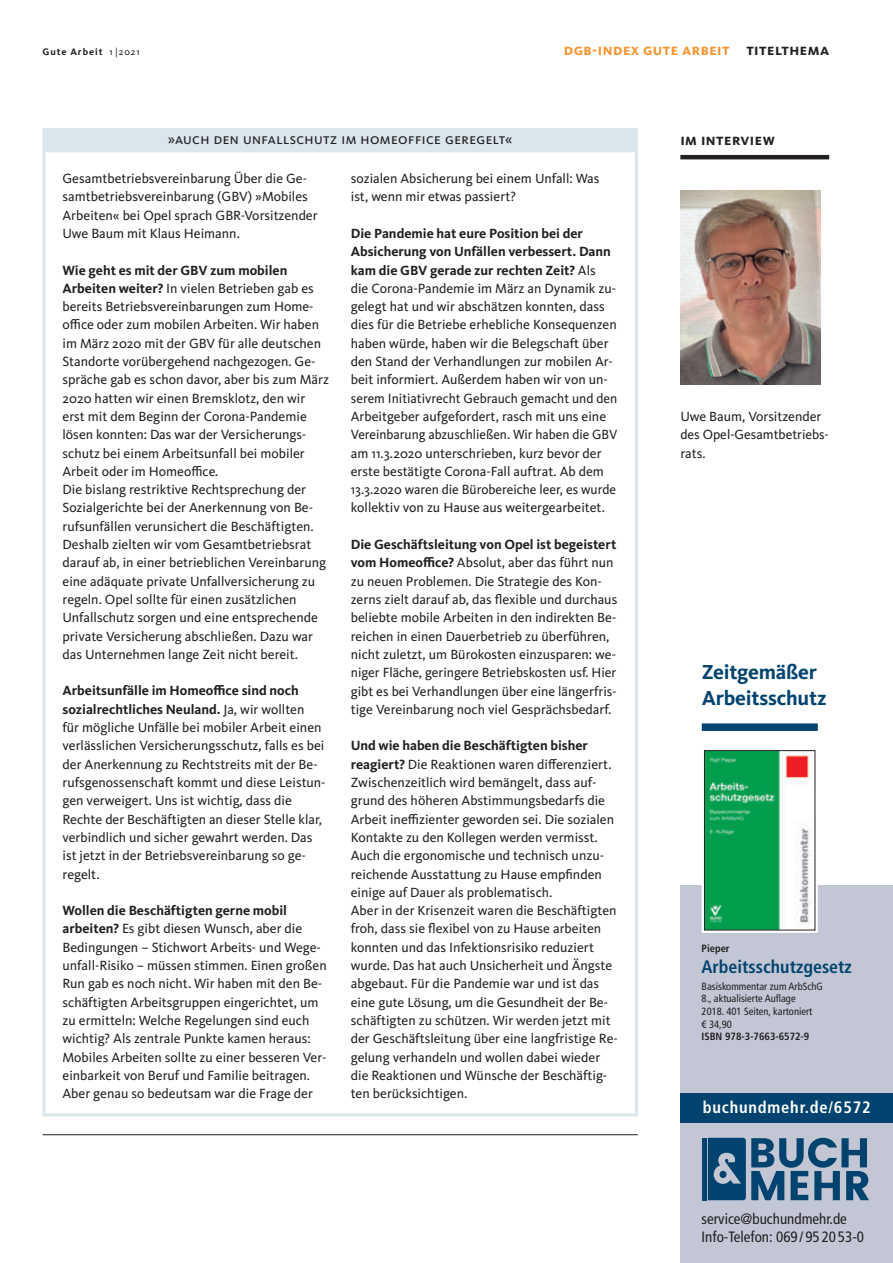
<style>
.page{position:relative;width:893px;height:1263px;background:#fff}
.page>*{position:absolute;margin:0;border:0;box-sizing:border-box;transform-origin:0 0}
.t1{font:700 21px/25.2px "Kievit Pro";letter-spacing:-.01em;color:#02446f}
.t2{font:700 condensed 18px "Frutiger LT Com";color:#02446f}
.t3{font:700 condensed 16.5px "Frutiger LT Com";letter-spacing:.05em;color:#fff}
.t4{font:700 15.75px "Kievit Pro";letter-spacing:.03em;color:#231f20}
.t5{font:700 15.75px "Kievit Pro";color:#f79330}
.t6{font:condensed 15px/18px "Frutiger LT Com";color:#231f20}
.t7{font:15px "Kievit Pro";letter-spacing:.03em;color:#231f20}
.t8{font:13.8px/18.3px "Kievit Pro";color:#231f20}
.t9{font:condensed 10.5px/12.6px "Frutiger LT Com";color:#231f20}
.t10{font:700 condensed 10.5px "Frutiger LT Com";color:#231f20}
.t11{font:700 9.75px "Kievit Pro";letter-spacing:.1em;color:#231f20}
.s1{font-weight:400}
.s2{font-weight:700}
</style>
<div class="page">
<div style="left:46px;top:129px;width:589px;height:23px;background:#dae5ec"></div>
<div style="left:43px;top:128px;width:595px;height:988px;border:3px solid #dae5ec"></div>
<hr style="left:43px;top:1134px;width:595px;height:1px;background:#231f20">
<hr style="left:680px;top:155px;width:149px;height:4px;background:#231f20">
<img style="left:680px;top:190px;width:141px;height:194px">
<div style="left:680px;top:885px;width:213px;height:378px;background:#c2c6d5"></div>
<div style="left:702px;top:723px;width:116px;height:8px;background:#02446f"></div>
<div style="left:680px;top:1093px;width:213px;height:30px;background:#02446f"></div>
<svg style="left:701px;top:750px;width:117px;height:183px"></svg>
<svg style="left:708px;top:1138px;width:161px;height:62px"></svg>
<hr style="left:702px;top:1138px;width:4px;height:62px;background:#02446f">
<p class="t11" style="left:43px;top:46px;width:99px">Gute Arbeit <span class="s1">1 |2021</span></p>
<p class="t5" style="left:564px;top:40px;width:10px">DGB-Ind</p>
<p class="t5" style="left:631px;top:40px;width:21px">ex GuteArbeit</p>
<p class="t4" style="left:730px;top:40px;width:101px">Titelthema</p>
<p class="t7" style="left:168px;top:130px;width:346px">»Auch den Unfallschutz im Homeoffice geregelt«</p>
<p class="t8" style="left:63px;top:169px;width:257px">Gesamtbetriebsvereinbarung Über die Ge&shy;samtbetriebsvereinbarung (GBV) »Mobiles Arbeiten« bei Opel sprach GBR-Vorsitzender Uwe Baum mit Klaus Heimann.</p>
<p class="t8" style="left:63px;top:261px;width:268px"><span class="s2">Wie geht es mit der GBV zum mobilen Arbeiten weiter?</span> In vielen Betrieben gab es bereits Betriebsvereinbarungen zum Home&shy;office oder zum mobilen Arbeiten. Wir haben im März 2020 mit der GBV für alle deutschen Standorte vorübergehend nachgezogen. Ge&shy;spräche gab es schon davor, aber bis zum März 2020 hatten wir einen Bremsklotz, den wir erst mit dem Beginn der Corona-Pandemie lösen konnten: Das war der Versicherungs&shy;schutz bei einem Arbeitsunfall bei mobiler Arbeit oder im Homeoffice.<br>Die bislang restriktive Rechtsprechung der Sozialgerichte bei der Anerkennung von Be&shy;rufsunfällen verunsichert die Beschäftigten.<br>Deshalb zielten wir vom Gesamtbetriebsrat darauf ab, in einer betrieblichen Vereinbarung eine adäquate private Unfallversicherung zu regeln. Opel sollte für einen zusätzlichen Unfallschutz sorgen und eine entsprechende private Versicherung abschließen. Dazu war das Unternehmen lange Zeit nicht bereit.</p>
<p class="t8" style="left:63px;top:682px;width:265px"><span class="s2">Arbeitsunfälle im Homeoffice sind noch sozialrechtliches Neuland.</span> Ja, wir wollten<br>für mögliche Unfälle bei mobiler Arbeit einen verlässlichen Versicherungsschutz, falls es bei der Anerkennung zu Rechtstreits mit der Be&shy;rufsgenossenschaft kommt und diese Leistun&shy;gen verweigert. Uns ist wichtig, dass die Rechte der Beschäftigten an dieser Stelle klar, verbindlich und sicher gewahrt werden. Das ist jetzt in der Betriebsvereinbarung so ge&shy;regelt.</p>
<p class="t8" style="left:63px;top:901px;width:266px"><span class="s2">Wollen die Beschäftigten gerne mobil arbeiten?</span> Es gibt diesen Wunsch, aber die Bedingungen – Stichwort Arbeits- und Wege&shy;unfall-Risiko – müssen stimmen. Einen großen Run gab es noch nicht. Wir haben mit den Be&shy;schäftigten Arbeitsgruppen eingerichtet, um zu ermitteln: Welche Regelungen sind euch wichtig? Als zentrale Punkte kamen heraus:<br>Mobiles Arbeiten sollte zu einer besseren Ver&shy;einbarkeit von Beruf und Familie beitragen.<br>Aber genau so bedeutsam war die Frage der</p>
<p class="t8" style="left:351px;top:169px;width:250px">sozialen Absicherung bei einem Unfall: Was ist, wenn mir etwas passiert?</p>
<p class="t8" style="left:351px;top:224px;width:268px"><span class="s2">Die Pandemie hat eure Position bei der Absicherung von Unfällen verbessert. Dann kam die GBV gerade zur rechten Zeit?</span> Als<br>die Corona-Pandemie im März an Dynamik zu&shy;gelegt hat und wir abschätzen konnten, dass dies für die Betriebe erhebliche Konsequenzen haben würde, haben wir die Belegschaft über den Stand der Verhandlungen zur mobilen Ar&shy;beit informiert. Außerdem haben wir von un&shy;serem Initiativrecht Gebrauch gemacht und den Arbeitgeber aufgefordert, rasch mit uns eine Vereinbarung abzuschließen. Wir haben die GBV am 11.3.2020 unterschrieben, kurz bevor der erste bestätigte Corona-Fall auftrat. Ab dem 13.3.2020 waren die Bürobereiche leer, es wurde kollektiv von zu Hause aus weitergearbeitet.</p>
<p class="t8" style="left:351px;top:535px;width:268px"><span class="s2">Die Geschäftsleitung von Opel ist begeistert vom Homeoffice?</span> Absolut, aber das führt nun zu neuen Problemen. Die Strategie des Kon&shy;zerns zielt darauf ab, das flexible und durchaus beliebte mobile Arbeiten in den indirekten Be&shy;reichen in einen Dauerbetrieb zu überführen, nicht zuletzt, um Bürokosten einzusparen: we&shy;niger Fläche, geringere Betriebskosten usf. Hier gibt es bei Verhandlungen über eine längerfris&shy;tige Vereinbarung noch viel Gesprächsbedarf.</p>
<p class="t8" style="left:351px;top:736px;width:269px"><span class="s2">Und wie haben die Beschäftigten bisher reagiert?</span> Die Reaktionen waren differenziert.<br>Zwischenzeitlich wird bemängelt, dass auf&shy;grund des höheren Abstimmungsbedarfs die Arbeit ineffizienter geworden sei. Die sozialen Kontakte zu den Kollegen werden vermisst.<br>Auch die ergonomische und technisch unzu&shy;reichende Ausstattung zu Hause empfinden einige auf Dauer als problematisch.<br>Aber in der Krisenzeit waren die Beschäftigten froh, dass sie flexibel von zu Hause arbeiten konnten und das Infektionsrisiko reduziert wurde. Das hat auch Unsicherheit und Ängste abgebaut. Für die Pandemie war und ist das eine gute Lösung, um die Gesundheit der Be&shy;schäftigten zu schützen. Wir werden jetzt mit der Geschäftsleitung über eine langfristige Re&shy;gelung verhandeln und wollen dabei wieder die Reaktionen und Wünsche der Beschäftig&shy;ten berücksichtigen.</p>
<p class="t4" style="left:680px;top:130px;width:96px">Im Interview</p>
<p class="t8" style="left:680px;top:407px;width:148px">Uwe Baum, Vorsitzender des Opel-Gesamtbetriebs&shy;rats.</p>
<h1 class="t1" style="left:702px;top:659px;width:126px">Zeitgemäßer<br>Arbeitsschutz</h1>
<p class="t10" style="left:702px;top:942px;width:30px">Pieper</p>
<h2 class="t2" style="left:702px;top:956px;width:152px">Arbeitsschutzgesetz</h2>
<p class="t9" style="left:702px;top:980px;width:123px">Basiskommentar zum ArbSchG<br>8., aktualisierte Auflage<br>2018. 401 Seiten, kartoniert<br>€ 34,90</p>
<p class="t10" style="left:702px;top:1030px;width:109px">ISBN 978-3-7663-6572-9</p>
<p class="t3" style="left:703px;top:1097px;width:169px">buchundmehr.de/6572</p>
<p class="t6" style="left:702px;top:1209px;width:164px">service@buchundmehr.de<br>Info-Telefon: 069 / 95 20 53-0</p>
</div>
